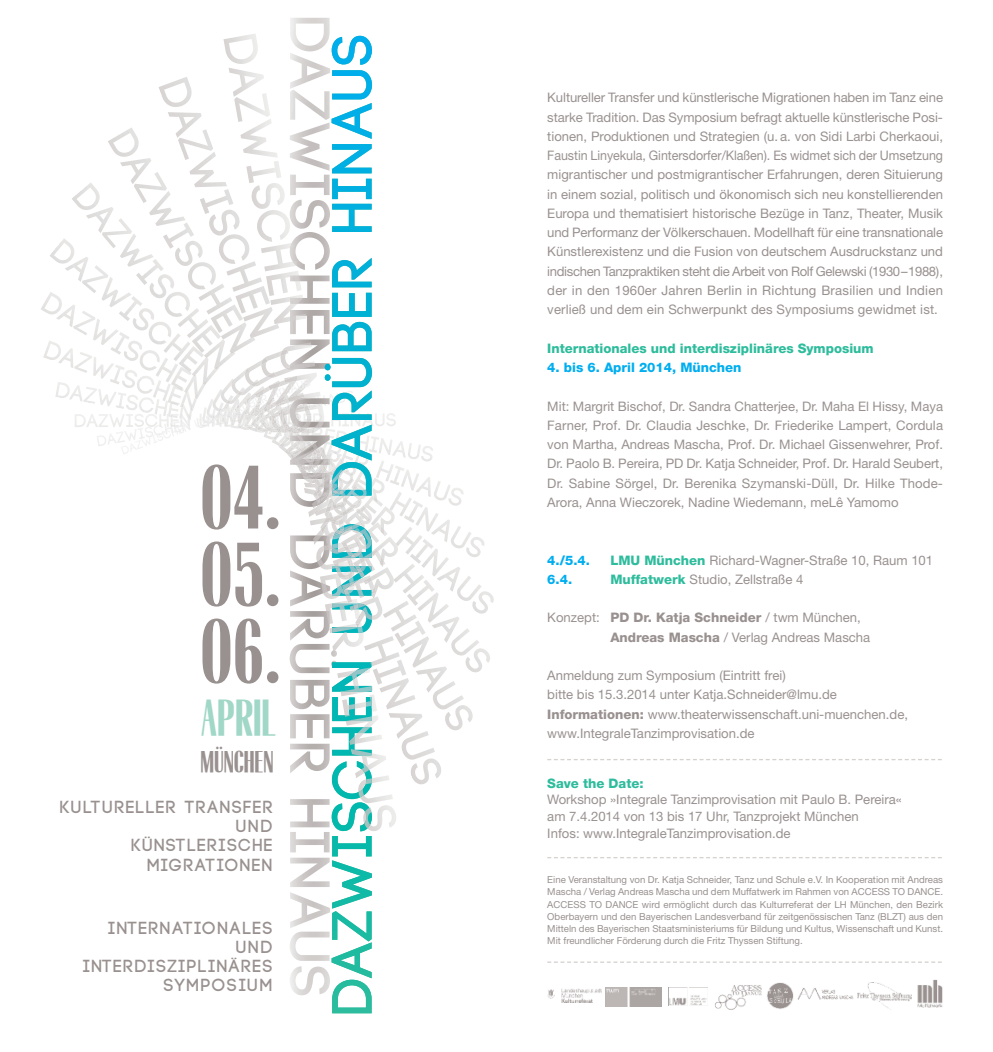
<style>
.page{position:relative;width:993px;height:1052px;background:#fff}
.page>*{position:absolute;margin:0;border:0;box-sizing:border-box;transform-origin:0 0}
.t1{font:84px/77px "Radiant Cond ICG";color:#999190;text-align:justify}
.t2{font:47.25px "Radiant Cond ICG";color:#a0d7c6}
.t3{font:28px "Radiant Cond ICG";color:#999190}
.t4{font:700 17.5px/19.2px "Code";letter-spacing:.1em;color:#999190;text-align:right}
.t5{font:13.12px/19.2px "Helvetica Neue";color:#999190}
.t6{font:800 13.12px "Helvetica Neue";color:#2dbc9c}
.t7{font:800 13.12px "Helvetica Neue";color:#00aeef}
.t8{font:9.62px/12.2px "Helvetica Neue";color:#999190;text-align:justify}
.s1{font-weight:800;color:#2dbc9c}
.s2{font-weight:800}
</style>
<div class="page">
<img style="left:797px;top:988px;width:57px;height:11px">
<img style="left:857px;top:983px;width:54px;height:26px">
<img style="left:547px;top:988px;width:54px;height:15px">
<img style="left:767px;top:982px;width:25px;height:27px">
<img style="left:715px;top:985px;width:47px;height:25px">
<img style="left:917px;top:980px;width:26px;height:28px">
<img style="left:668px;top:987px;width:39px;height:18px">
<svg style="left:547px;top:961px;width:394px;height:2px"></svg>
<svg style="left:547px;top:759px;width:394px;height:1px"></svg>
<svg style="left:547px;top:857px;width:394px;height:1px"></svg>
<img style="left:605px;top:987px;width:56px;height:19px">
<img style="left:43px;top:340px;width:65px;height:39px">
<img style="left:55px;top:382px;width:53px;height:64px">
<img style="left:108px;top:127px;width:365px;height:604px">
<img style="left:376px;top:339px;width:17px;height:241px">
<img style="left:372px;top:336px;width:4px;height:263px">
<svg style="left:207px;top:18px;width:165px;height:995px"></svg>
<h1 class="t1" style="left:200px;top:458px;width:82px">04.<br>05.<br>06.</h1>
<h2 class="t2" style="left:200px;top:689px;width:77px">APRIL</h2>
<h3 class="t3" style="left:200px;top:745px;width:74px">MÜNCHEN</h3>
<h3 class="t4" style="left:60px;top:799px;width:214px">KULTURELLER TRANSFER<br>UND<br>KÜNSTLERISCHE<br>MIGRATIONEN</h3>
<h3 class="t4" style="left:83px;top:920px;width:190px">INTERNATIONALES<br>UND<br>INTERDISZIPLINÄRES<br>SYMPOSIUM</h3>
<p class="t5" style="left:547px;top:89px;width:397px;text-align:justify">Kultureller Transfer und künstlerische Migrationen haben im Tanz eine starke Tradition. Das Symposium befragt aktuelle künstlerische Posi&shy;tionen, Produktionen und Strategien (u.a. von Sidi Larbi Cherkaoui, Faustin Linyekula, Gintersdorfer/Klaßen). Es widmet sich der Umsetzung migrantischer und postmigrantischer Erfahrungen, deren Situierung in einem sozial, politisch und ökonomisch sich neu konstellierenden Europa und thematisiert historische Bezüge in Tanz, Theater, Musik und Performanz der Völkerschauen. Modellhaft für eine transnationale Künstlerexistenz und die Fusion von deutschem Ausdruckstanz und indischen Tanzpraktiken steht die Arbeit von Rolf Gelewski (1930–1988), der in den 1960er Jahren Berlin in Richtung Brasilien und Indien verließ und dem ein Schwerpunkt des Symposiums gewidmet ist.</p>
<p class="t6" style="left:547px;top:343px;width:328px">Internationales und interdisziplinäres Symposium</p>
<p class="t7" style="left:547px;top:363px;width:195px">4. bis 6. April 2014, München</p>
<p class="t5" style="left:547px;top:397px;width:397px;text-align:justify">Mit: Margrit Bischof, Dr. Sandra Chatterjee, Dr. Maha El Hissy, Maya Farner, Prof. Dr. Claudia Jeschke, Dr. Friederike Lampert, Cordula von Martha, Andreas Mascha, Prof. Dr. Michael Gissenwehrer, Prof.<br>Dr. Paolo B. Pereira, PD Dr. Katja Schneider, Prof. Dr. Harald Seubert, Dr. Sabine Sörgel, Dr. Berenika Szymanski-Düll, Dr. Hilke Thode-Arora, Anna Wieczorek, Nadine Wiedemann, meLê Yamomo</p>
<p class="t7" style="left:547px;top:555px;width:44px">4./5.4.</p>
<p class="t5" style="left:610px;top:551px;width:324px"><span class="s1">LMU München</span> Richard-Wagner-Straße 10, Raum 101</p>
<p class="t7" style="left:547px;top:574px;width:26px">6.4.</p>
<p class="t5" style="left:610px;top:571px;width:194px"><span class="s1">Muffatwerk</span> Studio, Zellstraße 4</p>
<p class="t5" style="left:610px;top:609px;width:261px;text-indent:-63px">Konzept: <span class="s2">PD Dr. Katja Schneider</span> / twm München,<br><span class="s2">Andreas Mascha</span> / Verlag Andreas Mascha</p>
<p class="t5" style="left:547px;top:667px;width:362px">Anmeldung zum Symposium (Eintritt frei)<br>bitte bis 15.3.2014 unter Katja.Schneider@lmu.de <span class="s2">Informationen:</span> www.theaterwissenschaft.uni-muenchen.de, www.IntegraleTanzimprovisation.de</p>
<p class="t6" style="left:547px;top:778px;width:98px">Save the Date:</p>
<p class="t5" style="left:547px;top:792px;width:356px;line-height:16.6px">Workshop »Integrale Tanzimprovisation mit Paulo B. Pereira« am 7.4.2014 von 13 bis 17 Uhr, Tanzprojekt München<br>Infos: www.IntegraleTanzimprovisation.de</p>
<p class="t8" style="left:547px;top:874px;width:397px">Eine Veranstaltung von Dr. Katja Schneider, Tanz und Schule e.V. In Kooperation mit Andreas Mascha / Verlag Andreas Mascha und dem Muffatwerk im Rahmen von ACCESS TO DANCE.<br>ACCESS TO DANCE wird ermöglicht durch das Kulturreferat der LH München, den Bezirk Oberbayern und den Bayerischen Landesverband für zeitgenössischen Tanz (BLZT) aus den Mitteln des Bayerischen Staatsministeriums für Bildung und Kultus, Wissenschaft und Kunst.<br>Mit freundlicher Förderung durch die Fritz Thyssen Stiftung.</p>
</div>
